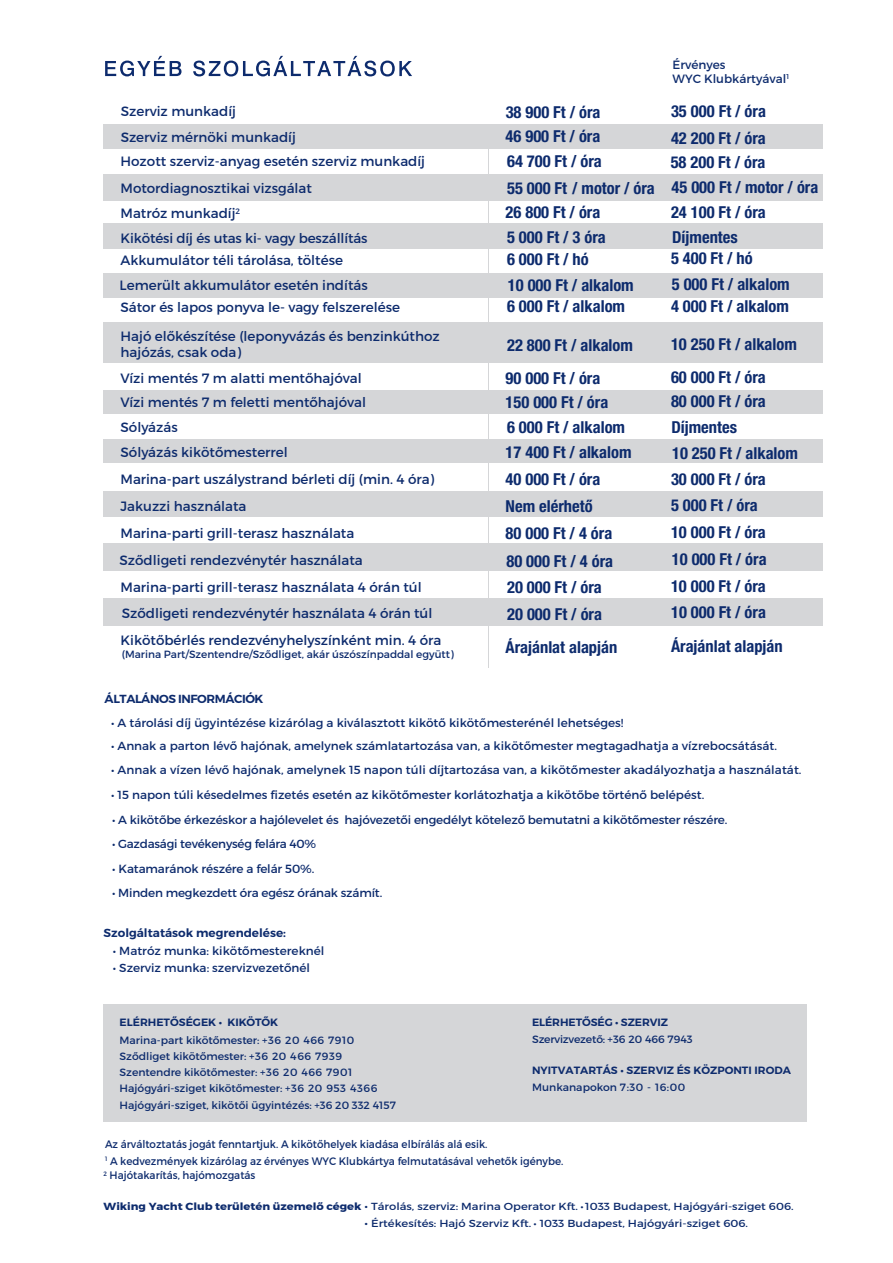
<style>
.page{position:relative;width:893px;height:1263px;background:#fff}
.page>*{position:absolute;margin:0;border:0;box-sizing:border-box;transform-origin:0 0}
.t1{font:700 condensed 16.5px/26.8px "Helvetica Neue LT Pro";color:#0d2b6d}
.t2{font:13.5px/24.8px "Montserrat";color:#0d2b6d}
.t3{font:12px/14.4px "Montserrat";color:#0d2b6d}
.t4{font:11.85px "Montserrat";letter-spacing:-.02em;color:#0d2b6d}
.t5{font:11.7px "Montserrat";color:#0d2b6d}
.t6{font:600 11.7px "Montserrat";color:#0d2b6d}
.t7{font:600 11.7px "Montserrat";letter-spacing:-.035em;color:#0d2b6d}
.t8{font:10.8px/17.5px "Montserrat";color:#0d2b6d;scale:.95 1}
.t9{font:10.65px/15.9px "Montserrat";color:#0d2b6d}
.t10{font:600 10.65px "Montserrat";letter-spacing:-.01em;color:#0d2b6d}
.t11{font:10.5px "Montserrat";color:#0d2b6d}
.t12{font:600 10.5px "Montserrat";color:#0d2b6d}
.t13{font:10.2px "Montserrat";color:#0d2b6d;scale:1.12 1}
.s1{font-size:11.85px}
.s2{font-weight:700}
.s3{font-size:11.4px}
</style>
<div class="page">
<div style="left:474px;top:543px;width:349px;height:27px;background:#d5d6d8"></div>
<div style="left:104px;top:543px;width:370px;height:27px;background:#d5d6d8"></div>
<div style="left:104px;top:598px;width:719px;height:28px;background:#d5d6d8"></div>
<div style="left:104px;top:322px;width:719px;height:41px;background:#d5d6d8"></div>
<div style="left:474px;top:492px;width:349px;height:25px;background:#d5d6d8"></div>
<div style="left:104px;top:492px;width:370px;height:25px;background:#d5d6d8"></div>
<div style="left:474px;top:439px;width:349px;height:23px;background:#d5d6d8"></div>
<div style="left:104px;top:439px;width:370px;height:23px;background:#d5d6d8"></div>
<div style="left:474px;top:390px;width:349px;height:24px;background:#d5d6d8"></div>
<div style="left:104px;top:390px;width:370px;height:24px;background:#d5d6d8"></div>
<div style="left:474px;top:273px;width:349px;height:24px;background:#d5d6d8"></div>
<div style="left:104px;top:273px;width:370px;height:24px;background:#d5d6d8"></div>
<div style="left:474px;top:224px;width:349px;height:25px;background:#d5d6d8"></div>
<div style="left:104px;top:224px;width:370px;height:25px;background:#d5d6d8"></div>
<div style="left:474px;top:175px;width:349px;height:26px;background:#d5d6d8"></div>
<div style="left:104px;top:175px;width:370px;height:26px;background:#d5d6d8"></div>
<div style="left:474px;top:124px;width:349px;height:25px;background:#d5d6d8"></div>
<div style="left:104px;top:124px;width:370px;height:25px;background:#d5d6d8"></div>
<svg style="left:105px;top:56px;width:307px;height:20px"></svg>
<div style="left:103px;top:1004px;width:704px;height:118px;background:#d5d6d8"></div>
<p class="t2" style="left:121px;top:99px;width:117px">Szerviz munkadíj</p>
<p class="t1" style="left:506px;top:98px;width:96px">38 900 Ft / óra</p>
<p class="t3" style="left:673px;top:58px;width:118px">Érvényes<br>WYC Klubkártyával<sup>1</sup></p>
<p class="t1" style="left:671px;top:97px;width:96px">35 000 Ft / óra</p>
<p class="t1" style="left:506px;top:123px;width:96px">46 900 Ft / óra</p>
<p class="t1" style="left:671px;top:124px;width:96px">42 200 Ft / óra</p>
<p class="t1" style="left:672px;top:173px;width:148px">45 000 Ft / motor / óra</p>
<p class="t2" style="left:121px;top:125px;width:177px">Szerviz mérnöki munkadíj</p>
<p class="t1" style="left:507px;top:148px;width:149px">64 700 Ft / óra<br>55 000 Ft / motor / óra</p>
<p class="t1" style="left:506px;top:199px;width:96px">26 800 Ft / óra</p>
<p class="t1" style="left:671px;top:199px;width:96px">24 100 Ft / óra</p>
<p class="t1" style="left:507px;top:223px;width:100px">5 000 Ft / 3 óra</p>
<p class="t1" style="left:672px;top:223px;width:67px">Díjmentes</p>
<p class="t2" style="left:121px;top:147px;width:306px;line-height:27.3px">Hozott szerviz-anyag esetén szerviz munkadíj<br>Motordiagnosztikai vizsgálat</p>
<p class="t2" style="left:121px;top:201px;width:249px">Matróz munkadíj<sup>2<br></sup>Kikötési díj és utas ki- vagy beszállítás</p>
<p class="t2" style="left:120px;top:248px;width:250px;line-height:25.3px">Akkumulátor téli tárolása, töltése<br>Lemerült akkumulátor esetén indítás</p>
<p class="t2" style="left:121px;top:293px;width:321px;line-height:28.7px">Sátor és lapos ponyva le- vagy felszerelése<br>Hajó előkészítése (leponyvázás és benzinkúthoz</p>
<p class="t2" style="left:121px;top:340px;width:247px">hajózás, csak oda)<br>Vízi mentés 7 m alatti mentőhajóval<br>Vízi mentés 7 m feletti mentőhajóval<br>Sólyázás</p>
<p class="t2" style="left:121px;top:467px;width:315px">Marina-part uszálystrand bérleti díj (min. 4 óra)</p>
<p class="t1" style="left:671px;top:149px;width:96px">58 200 Ft / óra</p>
<p class="t1" style="left:671px;top:245px;width:83px">5 400 Ft / hó</p>
<p class="t1" style="left:507px;top:245px;width:83px">6 000 Ft / hó</p>
<p class="t1" style="left:507px;top:293px;width:119px">6 000 Ft / alkalom</p>
<p class="t1" style="left:671px;top:293px;width:119px">4 000 Ft / alkalom</p>
<p class="t1" style="left:508px;top:271px;width:127px">10 000 Ft / alkalom</p>
<p class="t1" style="left:672px;top:271px;width:119px">5 000 Ft / alkalom</p>
<p class="t1" style="left:507px;top:331px;width:127px">22 800 Ft / alkalom</p>
<p class="t1" style="left:671px;top:331px;width:127px">10 250 Ft / alkalom</p>
<p class="t1" style="left:506px;top:364px;width:96px">90 000 Ft / óra</p>
<p class="t1" style="left:671px;top:363px;width:96px">60 000 Ft / óra</p>
<p class="t1" style="left:506px;top:389px;width:104px">150 000 Ft / óra</p>
<p class="t1" style="left:671px;top:388px;width:96px">80 000 Ft / óra</p>
<p class="t1" style="left:507px;top:413px;width:119px">6 000 Ft / alkalom</p>
<p class="t1" style="left:671px;top:414px;width:67px">Díjmentes</p>
<p class="t2" style="left:121px;top:440px;width:169px">Sólyázás kikötőmesterrel</p>
<p class="t1" style="left:506px;top:439px;width:127px">17 400 Ft / alkalom<br>40 000 Ft / óra</p>
<p class="t1" style="left:672px;top:439px;width:127px">10 250 Ft / alkalom</p>
<p class="t1" style="left:671px;top:466px;width:96px">30 000 Ft / óra</p>
<p class="t2" style="left:121px;top:494px;width:128px">Jakuzzi használata</p>
<p class="t1" style="left:506px;top:493px;width:89px">Nem elérhető</p>
<p class="t1" style="left:671px;top:491px;width:88px">5 000 Ft / óra</p>
<p class="t2" style="left:120px;top:520px;width:245px;line-height:26.8px">Marina-parti grill-terasz használata<br>Sződligeti rendezvénytér használata</p>
<p class="t2" style="left:121px;top:575px;width:303px">Marina-parti grill-terasz használata 4 órán túl</p>
<p class="t2" style="left:122px;top:601px;width:312px">Sződligeti rendezvénytér használata 4 órán túl</p>
<p class="t1" style="left:506px;top:520px;width:108px">80 000 Ft / 4 óra</p>
<p class="t1" style="left:671px;top:518px;width:96px">10 000 Ft / óra</p>
<p class="t1" style="left:506px;top:547px;width:108px">80 000 Ft / 4 óra</p>
<p class="t1" style="left:672px;top:546px;width:96px">10 000 Ft / óra</p>
<p class="t1" style="left:507px;top:574px;width:96px">20 000 Ft / óra</p>
<p class="t1" style="left:671px;top:572px;width:96px">10 000 Ft / óra</p>
<p class="t1" style="left:507px;top:600px;width:96px">20 000 Ft / óra</p>
<p class="t1" style="left:671px;top:599px;width:96px">10 000 Ft / óra</p>
<p class="t2" style="left:121px;top:627px;width:322px">Kikötőbérlés rendezvényhelyszínként min. 4 óra</p>
<p class="t11" style="left:122px;top:648px;width:333px">(Marina Part/Szentendre/Sződliget, akár úszószínpaddal együtt)</p>
<p class="t1" style="left:506px;top:634px;width:113px">Árajánlat alapján</p>
<p class="t1" style="left:671px;top:632px;width:113px">Árajánlat alapján</p>
<p class="t7" style="left:105px;top:691px;width:160px">ÁLTALÁNOS INFORMÁCIÓK</p>
<p class="t5" style="left:111px;top:715px;width:514px">• A tárolási díj ügyintézése kizárólag a kiválasztott kikötő kikötőmesterénél lehetséges!</p>
<p class="t5" style="left:111px;top:739px;width:667px">• Annak a parton lévő hajónak, amelynek számlatartozása van, a kikötőmester megtagadhatja a vízrebocsátását.</p>
<p class="t5" style="left:111px;top:762px;width:692px">• Annak a vízen lévő hajónak, amelynek 15 napon túli díjtartozása van, a kikötőmester akadályozhatja a használatát.</p>
<p class="t5" style="left:111px;top:787px;width:595px">• 15 napon túli késedelmes fizetés esetén az kikötőmester korlátozhatja a kikötőbe történő belépést.</p>
<p class="t5" style="left:112px;top:812px;width:617px"><span class="s1">•</span> A kikötőbe érkezéskor a hajólevelet és hajóvezetői engedélyt kötelező bemutatni a kikötőmester részére.</p>
<p class="t4" style="left:112px;top:837px;width:206px">• Gazdasági tevékenység felára 40%</p>
<p class="t4" style="left:112px;top:861px;width:204px">• Katamaránok részére a felár 50%.</p>
<p class="t5" style="left:112px;top:886px;width:272px">• Minden megkezdett óra egész órának számít.</p>
<p class="t6" style="left:104px;top:926px;width:184px">Szolgáltatások megrendelése:</p>
<p class="t5" style="left:113px;top:943px;width:213px"><span class="s1">•</span> Matróz munka: kikötőmestereknél</p>
<p class="t5" style="left:113px;top:961px;width:199px"><span class="s1">•</span> Szerviz munka: szervizvezetőnél</p>
<p class="t10" style="left:120px;top:1015px;width:160px">ELÉRHETŐSÉGEK • KIKÖTŐK</p>
<p class="t9" style="left:120px;top:1032px;width:259px">Marina-part kikötőmester: +36 20 466 7910<br>Sződliget kikötőmester: +36 20 466 7939<br>Szentendre kikötőmester: +36 20 466 7901<br>Hajógyári-sziget kikötőmester: +36 20 953 4366</p>
<p class="t9" style="left:120px;top:1097px;width:278px">Hajógyári-sziget, kikötői ügyintézés: +36 20 332 4157</p>
<p class="t10" style="left:532px;top:1015px;width:138px">ELÉRHETŐSÉG • SZERVIZ</p>
<p class="t12" style="left:532px;top:1063px;width:260px">NYITVATARTÁS • SZERVIZ ÉS KÖZPONTI IRODA</p>
<p class="t9" style="left:532px;top:1031px;width:162px">Szervizvezető: +36 20 466 7943</p>
<p class="t11" style="left:532px;top:1080px;width:155px">Munkanapokon 7:30 - 16:00</p>
<p class="t8" style="left:105px;top:1135px;width:484px">Az árváltoztatás jogát fenntartjuk. A kikötőhelyek kiadása elbírálás alá esik.<br><sup>1</sup> A kedvezmények kizárólag az érvényes WYC Klubkártya felmutatásával vehetők igénybe.</p>
<p class="t8" style="left:103px;top:1166px;width:161px"><sup>2</sup> Hajótakarítás, hajómozgatás</p>
<p class="t13" style="left:104px;top:1200px;width:618px"><span class="s2">Wiking Yacht Club területén üzemelő cégek</span> <span class="s3">•</span> Tárolás, szerviz: Marina Operator Kft. • 1033 Budapest, Hajógyári-sziget 606.</p>
<p class="t13" style="left:364px;top:1217px;width:344px"><span class="s3">•</span> Értékesítés: Hajó Szerviz Kft. • 1033 Budapest, Hajógyári-sziget 606.</p>
</div>
